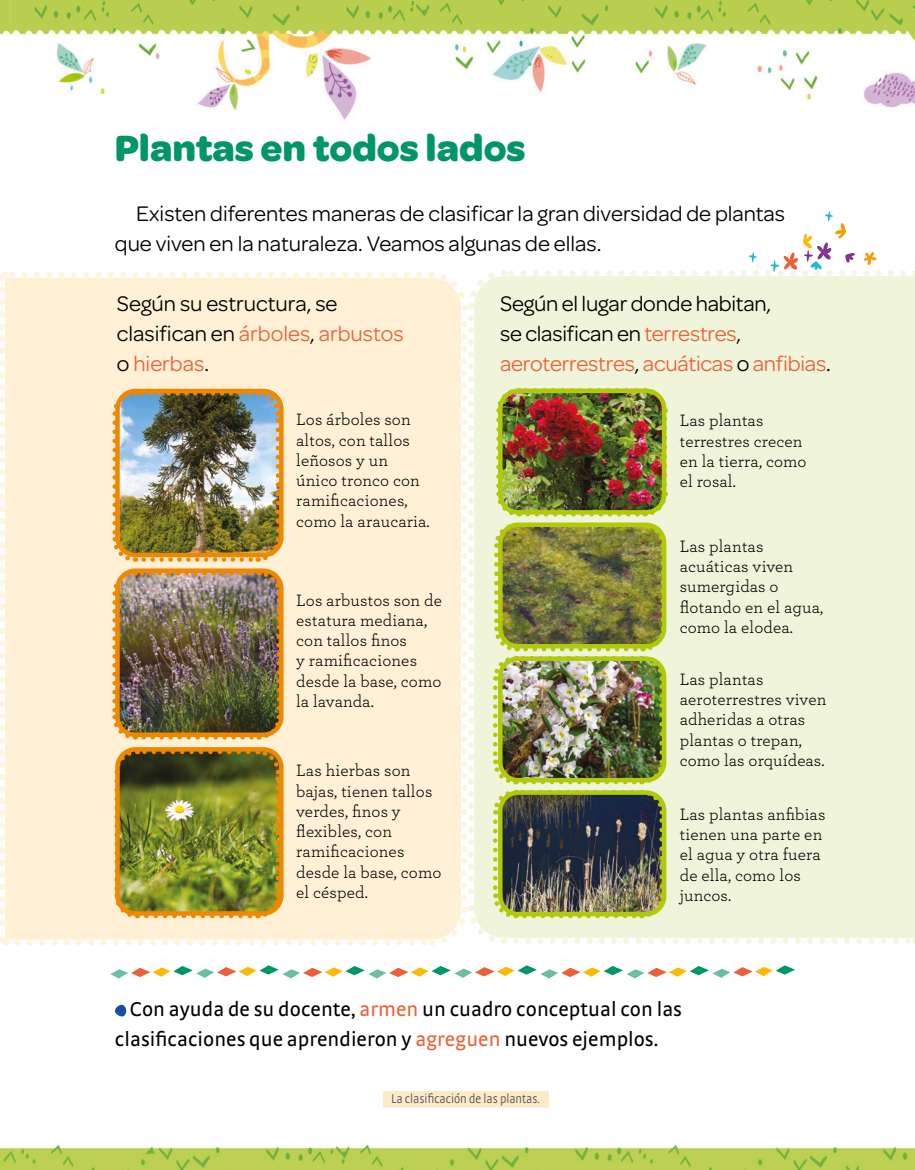
<style>
.page{position:relative;width:915px;height:1170px;background:#fff}
.page>*{position:absolute;margin:0;border:0;box-sizing:border-box;transform-origin:0 0}
.desarrollo_tit-Cn_Mi{font:700 39px "Omnes";color:#009667}
.desarrollo_txtCentra{font:22.5px/30px "Omnes";color:#000}
.act_consigna_Min{font:21px/30px "Strada OT";color:#000}
.epi_txt_Min_3{font:17.25px/20.2px "Archer";letter-spacing:.01em;color:#000}
.Contenidos_curricula{font:300 condensed 13.5px "Strada OT";color:#565655}
.s1{color:#eb6137}
</style>
<div class="page">
<img style="left:0;top:1144px;width:914px;height:25px">
<img style="left:0;top:0;width:914px;height:121px">
<svg style="left:110px;top:965px;width:684px;height:13px"></svg>
<svg style="left:115px;top:1004px;width:11px;height:12px"></svg>
<div style="left:382px;top:1090px;width:166px;height:17px;background:#fee9c9"></div>
<img style="left:0;top:211px;width:915px;height:735px">
<p class="desarrollo_tit-Cn_Mi" style="left:115px;top:119px;width:412px">Plantas en todos lados</p>
<p class="desarrollo_txtCentra" style="left:115px;top:197px;width:671px;text-indent:21px">Existen diferentes maneras de clasificar la gran diversidad de plantas que viven en la naturaleza. Veamos algunas de ellas.</p>
<p class="desarrollo_txtCentra" style="left:117px;top:287px;width:288px">Según su estructura, se clasifican en <span class="s1">árboles</span>, <span class="s1">arbustos </span>o <span class="s1">hierbas</span>.</p>
<p class="desarrollo_txtCentra" style="left:500px;top:287px;width:332px">Según el lugar donde habitan,<br>se clasifican en <span class="s1">terrestres</span>, <span class="s1">aeroterrestres</span>, <span class="s1">acuáticas</span> o <span class="s1">anfibias</span>.</p>
<p class="epi_txt_Min_3" style="left:296px;top:408px;width:135px">Los árboles son altos, con tallos leñosos y un único tronco con ramificaciones, como la araucaria.</p>
<p class="epi_txt_Min_3" style="left:679px;top:410px;width:128px">Las plantas terrestres crecen en la tierra, como el rosal.</p>
<p class="epi_txt_Min_3" style="left:679px;top:535px;width:145px">Las plantas acuáticas viven sumergidas o flotando en el agua, como la elodea.</p>
<p class="epi_txt_Min_3" style="left:679px;top:668px;width:148px">Las plantas aeroterrestres viven adheridas a otras plantas o trepan, como las orquídeas.</p>
<p class="epi_txt_Min_3" style="left:679px;top:803px;width:147px">Las plantas anfibias tienen una parte en el agua y otra fuera de ella, como los juncos.</p>
<p class="epi_txt_Min_3" style="left:296px;top:589px;width:147px">Los arbustos son de estatura mediana, con tallos finos<br>y ramificaciones desde la base, como la lavanda.</p>
<p class="epi_txt_Min_3" style="left:296px;top:759px;width:147px">Las hierbas son bajas, tienen tallos verdes, finos y flexibles, con ramificaciones desde la base, como el césped.</p>
<p class="act_consigna_Min" style="left:115px;top:994px;width:568px;text-indent:15px">Con ayuda de su docente, <span class="s1">armen</span> un cuadro conceptual con las clasificaciones que aprendieron y <span class="s1">agreguen</span> nuevos ejemplos.</p>
<p class="Contenidos_curricula" style="left:391px;top:1091px;width:150px">La clasificación de las plantas.</p>
</div>
